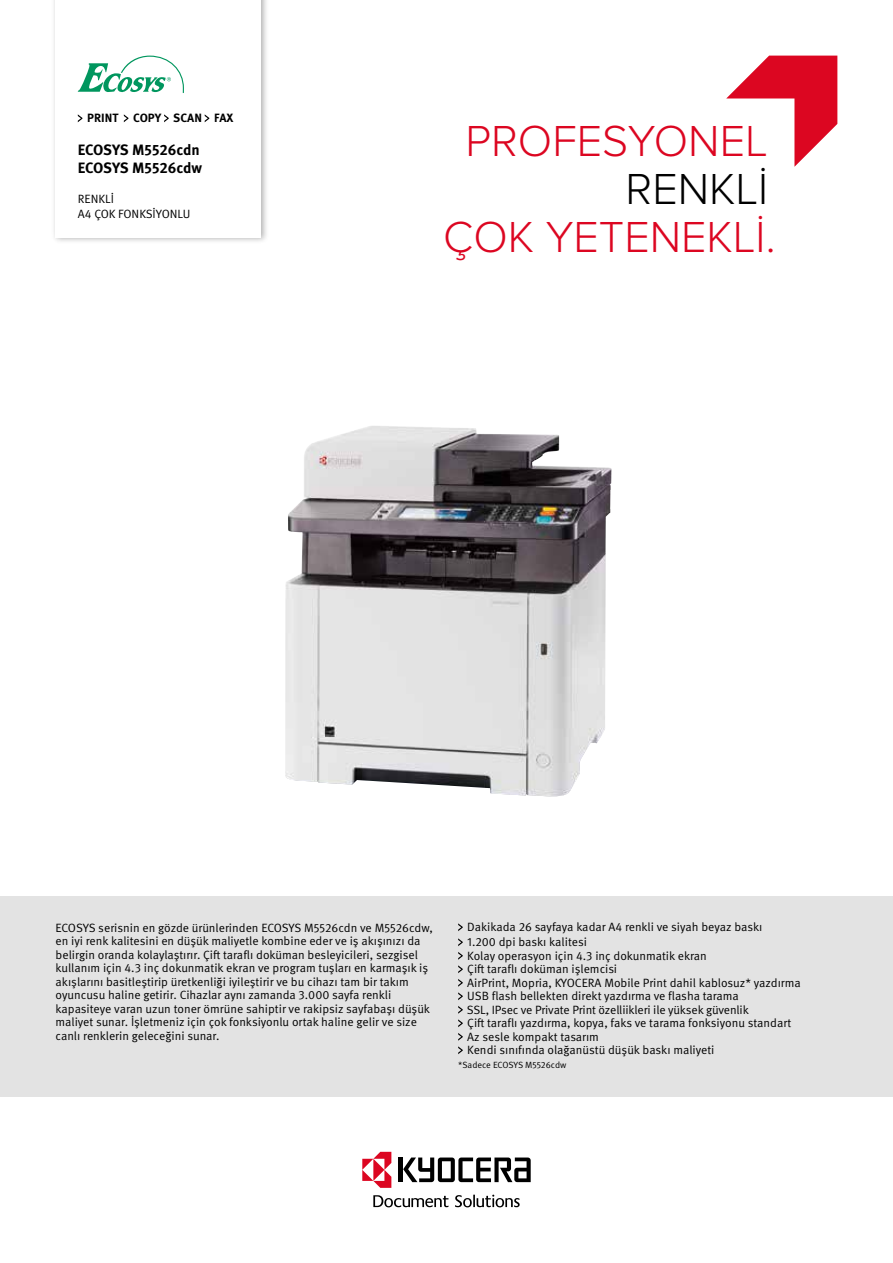
<style>
.page{position:relative;width:893px;height:1263px;background:#fff}
.page>*{position:absolute;margin:0;border:0;box-sizing:border-box;transform-origin:0 0}
.t1{font:300 45px "Proxima Nova";color:#dc0621}
.t2{font:300 45px "Proxima Nova";color:#000}
.t3{font:700 15px/18px "Meta Pro";letter-spacing:-.01em;color:#000}
.t4{font:12px/13.5px "Meta Pro Norm";letter-spacing:-.005em;color:#000}
.t5{font:700 12px "Meta Pro";color:#000}
.t6{font:9px "Meta Pro Norm";color:#000}
</style>
<div class="page">
<img style="left:285px;top:426px;width:326px;height:371px">
<div style="left:0;top:896px;width:893px;height:200px;background:#e3e3e3"></div>
<div style="left:51px;top:0;width:217px;height:244px;background:#000;opacity:.3"></div>
<div style="left:56px;top:0;width:205px;height:238px;background:#fff"></div>
<hr style="left:399px;top:1157px;width:4px;height:25px;background:#000">
<svg style="left:403px;top:1157px;width:128px;height:25px"></svg>
<svg style="left:362px;top:1152px;width:29px;height:36px"></svg>
<svg style="left:455px;top:1195px;width:65px;height:12px"></svg>
<svg style="left:373px;top:1195px;width:75px;height:12px"></svg>
<svg style="left:78px;top:56px;width:106px;height:37px"></svg>
<svg style="left:726px;top:56px;width:111px;height:111px"></svg>
<svg style="left:458px;top:923px;width:5px;height:8px"></svg>
<svg style="left:458px;top:938px;width:5px;height:8px"></svg>
<svg style="left:458px;top:952px;width:5px;height:21px"></svg>
<svg style="left:458px;top:979px;width:5px;height:21px"></svg>
<svg style="left:458px;top:1006px;width:5px;height:21px"></svg>
<svg style="left:458px;top:1033px;width:5px;height:21px"></svg>
<svg style="left:78px;top:114px;width:4px;height:8px"></svg>
<svg style="left:124px;top:114px;width:4px;height:8px"></svg>
<svg style="left:164px;top:114px;width:5px;height:8px"></svg>
<svg style="left:205px;top:114px;width:4px;height:8px"></svg>
<p class="t5" style="left:87px;top:109px;width:148px">PRINT COPY SCAN FAX</p>
<p class="t3" style="left:78px;top:140px;width:126px">ECOSYS M5526cdn<br>ECOSYS M5526cdw</p>
<p class="t4" style="left:78px;top:191px;width:114px;line-height:15px">RENKLİ<br>A4 ÇOK FONKSİYONLU</p>
<h1 class="t1" style="left:465px;top:115px;width:304px">PROFESYONEL</h1>
<h1 class="t2" style="left:626px;top:163px;width:144px">RENKLİ</h1>
<h1 class="t1" style="left:443px;top:211px;width:334px">ÇOK YETENEKLİ.</h1>
<p class="t4" style="left:56px;top:920px;width:379px">ECOSYS serisnin en gözde ürünlerinden ECOSYS M5526cdn ve M5526cdw, en iyi renk kalitesini en düşük maliyetle kombine eder ve iş akışınızı da belirgin oranda kolaylaştırır. Çift taraflı doküman besleyicileri, sezgisel kullanım için 4.3 inç dokunmatik ekran ve program tuşları en karmaşık iş akışlarını basitleştirip üretkenliği iyileştirir ve bu cihazı tam bir takım oyuncusu haline getirir. Cihazlar aynı zamanda 3.000 sayfa renkli kapasiteye varan uzun toner ömrüne sahiptir ve rakipsiz sayfabaşı düşük maliyet sunar. İşletmeniz için çok fonksiyonlu ortak haline gelir ve size canlı renklerin geleceğini sunar.</p>
<p class="t4" style="left:467px;top:919px;width:297px;line-height:15px">Dakikada 26 sayfaya kadar A4 renkli ve siyah beyaz baskı<br>1.200 dpi baskı kalitesi</p>
<p class="t4" style="left:467px;top:948px;width:335px">Kolay operasyon için 4.3 inç dokunmatik ekran<br>Çift taraflı doküman işlemcisi<br>AirPrint, Mopria, KYOCERA Mobile Print dahil kablosuz* yazdırma USB flash bellekten direkt yazdırma ve flasha tarama<br>SSL, IPsec ve Private Print özelliikleri ile yüksek güvenlik<br>Çift taraflı yazdırma, kopya, faks ve tarama fonksiyonu standart Az sesle kompakt tasarım<br>Kendi sınıfında olağanüstü düşük baskı maliyeti</p>
<p class="t6" style="left:458px;top:1058px;width:110px">*Sadece ECOSYS M5526cdw</p>
</div>
